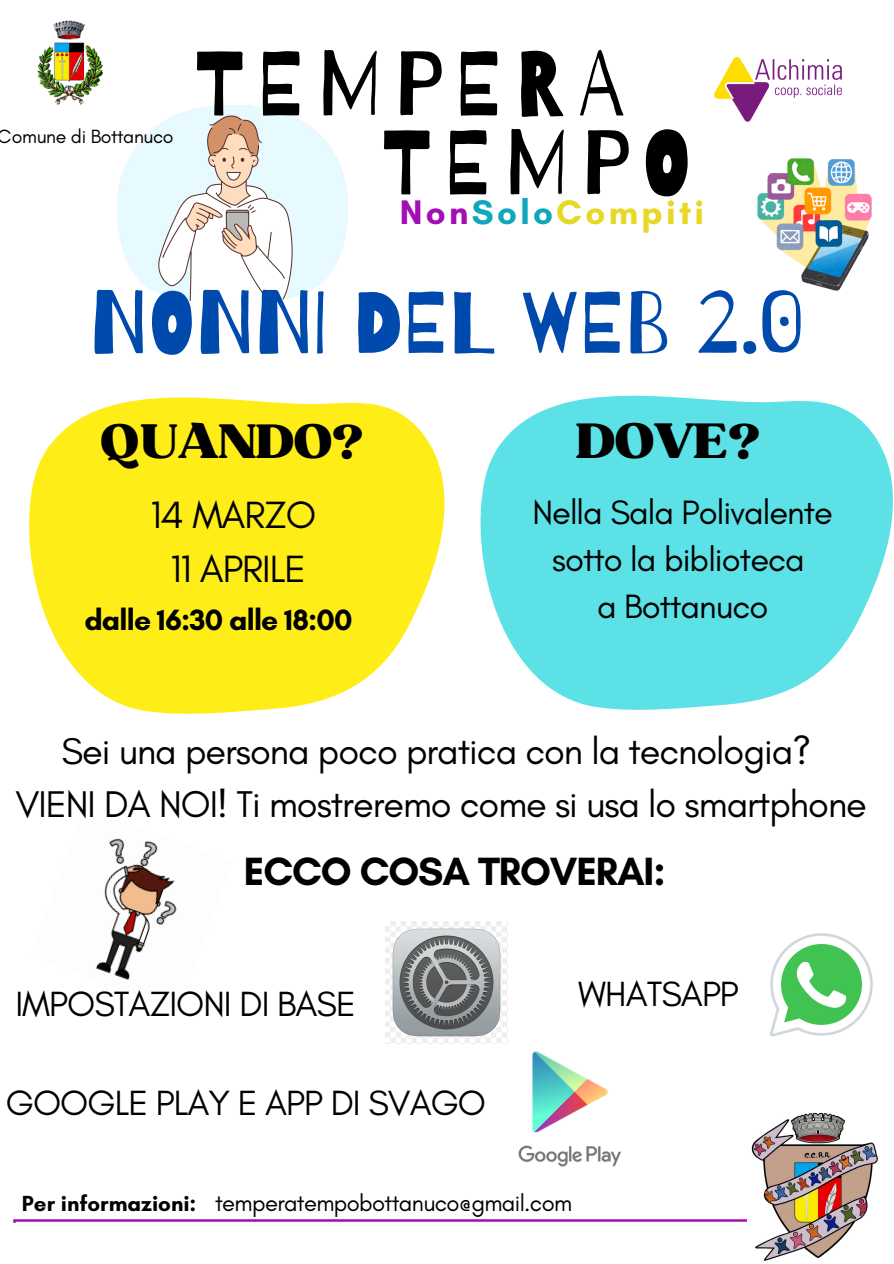
<style>
.page{position:relative;width:894px;height:1264px;background:#fff}
.page>*{position:absolute;margin:0;border:0;box-sizing:border-box;transform-origin:0 0}
.t1{font:91.2px "Barrio";letter-spacing:.14em;color:#000}
.t2{font:87px "Barrio";color:#004aad}
.t3{font:47.7px "Bugaki";color:#000}
.t4{font:46.5px "Bugaki";letter-spacing:-.025em;color:#000}
.t5{font:700 40.05px "Glacial Indifference";letter-spacing:-.025em;color:#000}
.t6{font:38.7px/54px "Glacial Indifference";letter-spacing:-.025em;color:#000;text-align:center}
.t7{font:37.8px/52.8px "Glacial Indifference";letter-spacing:-.025em;color:#000;text-align:center}
.t8{font:35.7px "Glacial Indifference";letter-spacing:-.025em;color:#000}
.t9{font:700 34.65px "Glacial Indifference";letter-spacing:.095em;color:#e6d824}
.t10{font:34.35px/47.1px "Glacial Indifference";letter-spacing:-.025em;color:#000;text-align:center}
.t11{font:700 29.85px "Glacial Indifference";letter-spacing:-.025em;color:#000}
.t12{font:23.7px "Glacial Indifference";letter-spacing:-.025em;color:#000}
.t13{font:700 22.2px "Glacial Indifference";color:#000}
.t14{font:19.5px "Glacial Indifference";letter-spacing:-.02em;color:#000}
.s1{color:#a20fb4}
.s2{color:#0ea7bb}
</style>
<div class="page">
<img style="left:37px;top:20px;width:66px;height:86px">
<svg style="left:13px;top:1219px;width:734px;height:4px"></svg>
<img style="left:714px;top:56px;width:127px;height:66px">
<svg style="left:29px;top:397px;width:396px;height:317px;fill:#ffed18"></svg>
<svg style="left:425px;top:395px;width:468px;height:315px;fill:#5ce1e6"></svg>
<img style="left:757px;top:159px;width:113px;height:131px">
<img style="left:117px;top:106px;width:231px;height:197px">
<img style="left:751px;top:1112px;width:127px;height:149px">
<img style="left:770px;top:933px;width:103px;height:104px">
<img style="left:385px;top:921px;width:122px;height:122px">
<img style="left:499px;top:1032px;width:122px;height:135px">
<img style="left:96px;top:838px;width:81px;height:142px">
<p class="t14" style="left:-2px;top:125px;width:177px">Comune di Bottanuco</p>
<h1 class="t1" style="left:195px;top:35px;width:431px">TEMPERA</h1>
<p class="t1" style="left:382px;top:114px;width:311px">TEMPO</p>
<p class="t9" style="left:400px;top:191px;width:306px"><span class="s1">Non</span><span class="s2">Solo</span>Compiti</p>
<p class="t2" style="left:89px;top:276px;width:715px">NONNI DEL WEB 2.0</p>
<p class="t4" style="left:100px;top:412px;width:267px">QUANDO?</p>
<h1 class="t3" style="left:575px;top:411px;width:188px">DOVE?</h1>
<h2 class="t6" style="left:150px;top:487px;width:167px">14 MARZO<br>11 APRILE</h2>
<p class="t10" style="left:532px;top:488px;width:302px">Nella Sala Polivalente sotto la biblioteca</p>
<p class="t10" style="left:597px;top:582px;width:173px">a Bottanuco</p>
<p class="t11" style="left:84px;top:601px;width:269px">dalle 16:30 alle 18:00</p>
<p class="t7" style="left:15px;top:724px;width:852px">Sei una persona poco pratica con la tecnologia?<br>VIENI DA NOI! Ti mostreremo come si usa lo smartphone</p>
<h2 class="t5" style="left:244px;top:847px;width:423px">ECCO COSA TROVERAI:</h2>
<h4 class="t8" style="left:15px;top:982px;width:342px">IMPOSTAZIONI DI BASE</h4>
<p class="t8" style="left:6px;top:1081px;width:481px">GOOGLE PLAY E APP DI SVAGO</p>
<h5 class="t8" style="left:578px;top:972px;width:162px">WHATSAPP</h5>
<h1 class="t13" style="left:22px;top:1189px;width:176px">Per informazioni:</h1>
<p class="t12" style="left:215px;top:1188px;width:358px">temperatempobottanuco@gmail.com</p>
</div>
